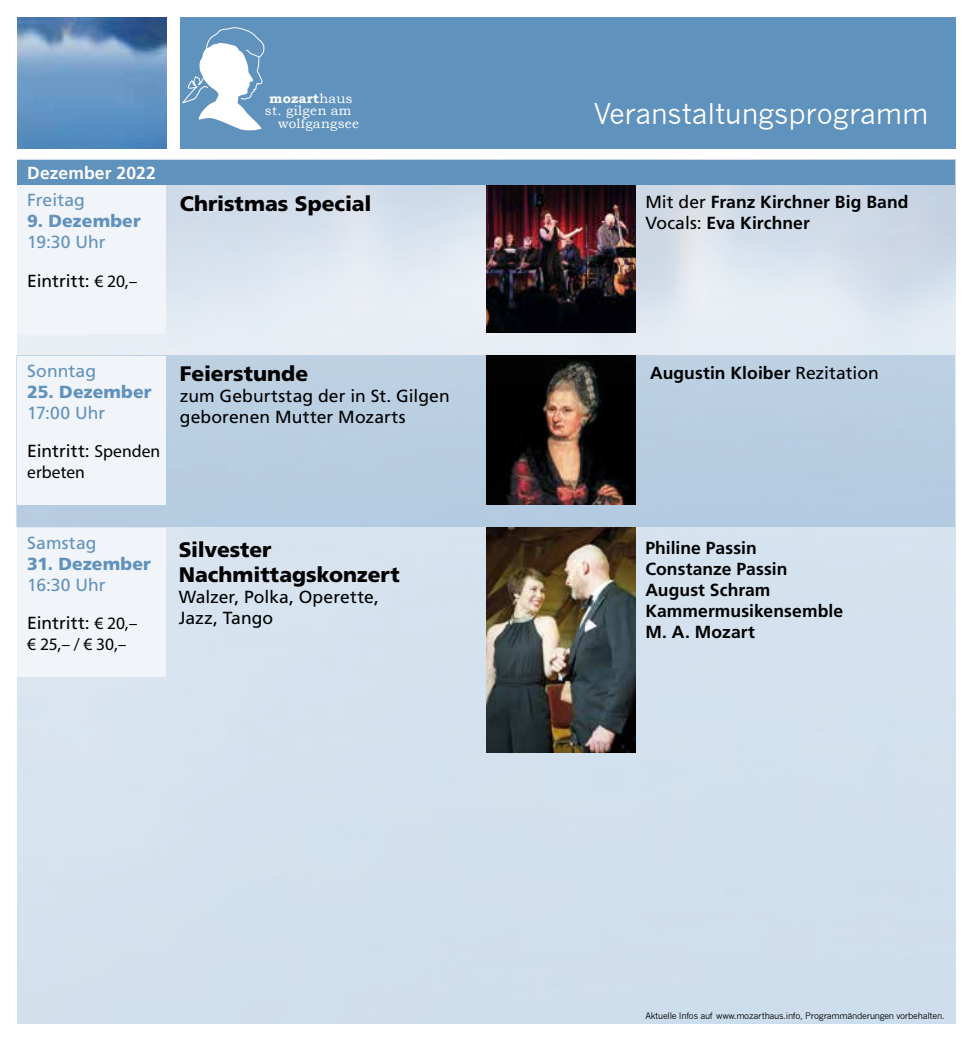
<style>
.page{position:relative;width:973px;height:1042px;background:#fff}
.page>*{position:absolute;margin:0;border:0;box-sizing:border-box;transform-origin:0 0}
.t1{font:28px "News Gothic";letter-spacing:-.005em;color:#fff}
.t2{font:900 21px/25.2px "Frutiger";color:#000}
.t3{font:700 17.5px/21px "Frutiger";letter-spacing:.005em;color:#000}
.t4{font:17.5px/21px "Frutiger";letter-spacing:.005em;color:#000}
.t5{font:17.5px "Frutiger";letter-spacing:.005em;color:#6092be}
.t6{font:900 17.5px "Frutiger";letter-spacing:.01em;color:#6092be}
.t7{font:17.5px "Myriad Pro";color:#000}
.t8{font:700 17.5px "Frutiger";letter-spacing:.005em;color:#fff}
.t9{font:13.47px "Bookman Old Style";letter-spacing:.02em;color:#fff}
.t10{font:700 13.47px "Bookman Old Style";letter-spacing:.01em;color:#fff}
.t11{font:8.75px "News Gothic";letter-spacing:-.03em;color:#000}
.s1{font-family:"Myriad Pro"}
.s2{font-weight:400}
</style>
<div class="page">
<img style="left:17px;top:160px;width:938px;height:864px">
<div style="left:16px;top:356px;width:938px;height:171px;background:#b7cde1"></div>
<img style="left:17px;top:17px;width:149px;height:132px">
<div style="left:180px;top:17px;width:775px;height:132px;background:#6092be"></div>
<svg style="left:182px;top:28px;width:82px;height:103px"></svg>
<div style="left:17px;top:356px;width:149px;height:148px;background:#f1f4f8"></div>
<div style="left:17px;top:185px;width:149px;height:149px;background:#f1f4f8"></div>
<img style="left:486px;top:356px;width:149px;height:148px">
<img style="left:486px;top:184px;width:149px;height:149px">
<div style="left:17px;top:528px;width:149px;height:148px;background:#f1f4f8"></div>
<img style="left:486px;top:527px;width:149px;height:225px">
<div style="left:17px;top:160px;width:937px;height:24px;background:#6092be"></div>
<p class="t8" style="left:27px;top:162px;width:130px">Dezember 2022</p>
<p class="t5" style="left:27px;top:190px;width:59px">Freitag</p>
<p class="t6" style="left:27px;top:210px;width:115px">9. Dezember</p>
<p class="t5" style="left:27px;top:232px;width:80px">19:30 Uhr</p>
<p class="t4" style="left:27px;top:270px;width:112px">Eintritt: <span class="s1">€ 20,–</span></p>
<p class="t10" style="left:269px;top:90px;width:85px">mozart<span class="s2">haus</span></p>
<p class="t9" style="left:265px;top:103px;width:88px">st. gilgen am</p>
<p class="t9" style="left:278px;top:116px;width:83px">wolfgangsee</p>
<p class="t2" style="left:180px;top:190px;width:193px">Christmas Special</p>
<p class="t5" style="left:27px;top:360px;width:70px">Sonntag</p>
<p class="t6" style="left:27px;top:381px;width:126px">25. Dezember</p>
<p class="t5" style="left:27px;top:402px;width:79px">17:00 Uhr</p>
<p class="t4" style="left:27px;top:440px;width:134px">Eintritt: <span class="s1">Spenden</span></p>
<p class="t7" style="left:27px;top:462px;width:59px">erbeten</p>
<p class="t2" style="left:180px;top:361px;width:130px">Feierstunde</p>
<p class="t4" style="left:180px;top:385px;width:271px">zum Geburtstag der in St. Gilgen geborenen Mutter Mozarts</p>
<p class="t5" style="left:27px;top:532px;width:71px">Samstag</p>
<p class="t6" style="left:27px;top:553px;width:125px">31. Dezember</p>
<p class="t5" style="left:27px;top:574px;width:80px">16:30 Uhr</p>
<p class="t4" style="left:27px;top:612px;width:112px">Eintritt: <span class="s1">€ 20,–</span></p>
<p class="t7" style="left:27px;top:634px;width:101px">€ 25,– / € 30,–</p>
<p class="t2" style="left:179px;top:537px;width:222px">Silvester<br>Nachmittagskonzert</p>
<p class="t4" style="left:179px;top:586px;width:202px">Walzer, Polka, Operette,<br>Jazz, Tango</p>
<h1 class="t1" style="left:594px;top:98px;width:336px">Veranstaltungsprogramm</h1>
<p class="t3" style="left:645px;top:191px;width:265px"><span class="s2">Mit der</span> Franz Kirchner Big Band<br><span class="s2">Vocals:</span> Eva Kirchner</p>
<p class="t3" style="left:650px;top:362px;width:230px">Augustin Kloiber <span class="s2">Rezitation</span></p>
<p class="t3" style="left:645px;top:537px;width:199px">Philine Passin<br>Constanze Passin<br>August Schram<br>Kammermusikensemble<br>M. A. Mozart</p>
<p class="t11" style="left:645px;top:1010px;width:301px">Aktuelle Infos auf www.mozarthaus.info, Programmänderungen vorbehalten.</p>
</div>
